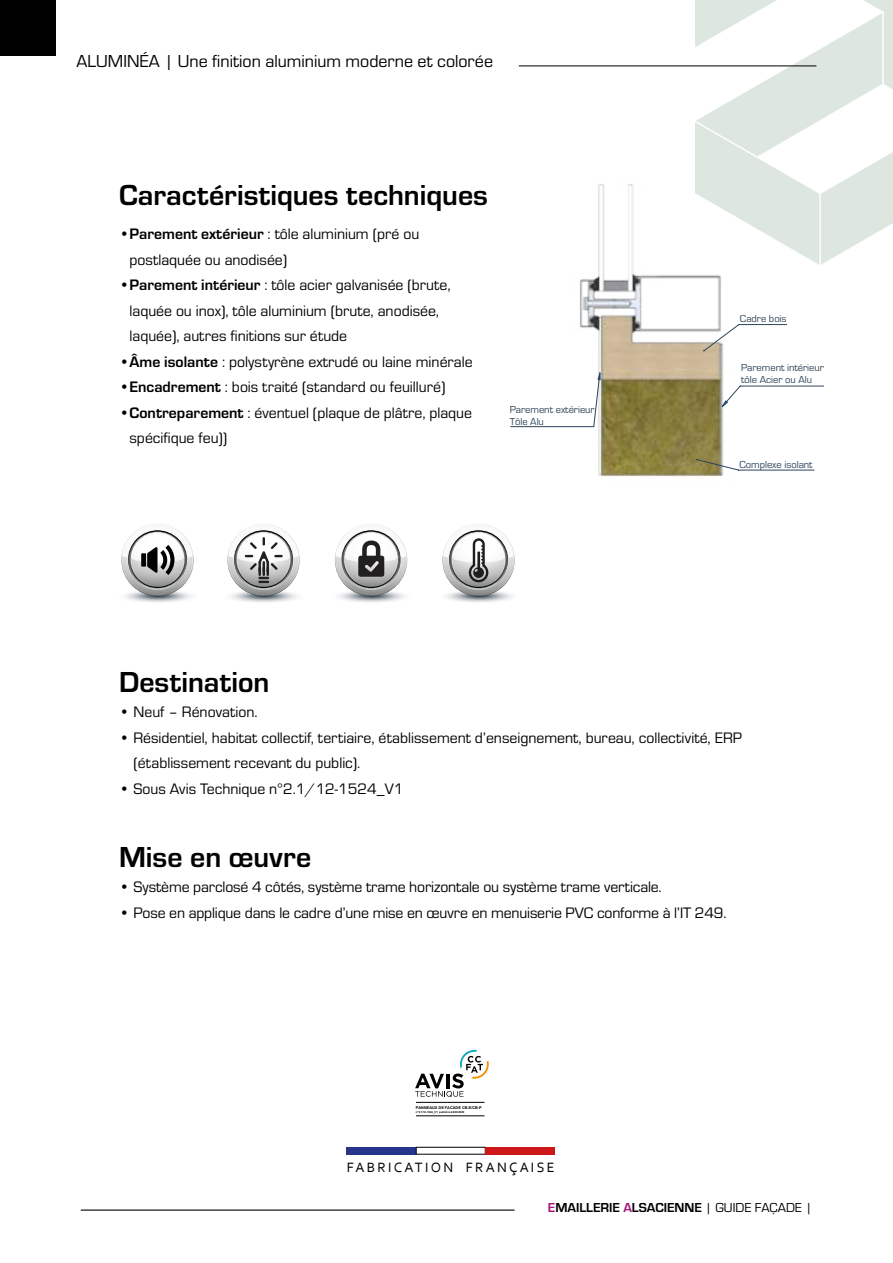
<style>
.page{position:relative;width:893px;height:1263px;background:#fff}
.page>*{position:absolute;margin:0;border:0;box-sizing:border-box;transform-origin:0 0}
.t1{font:700 30px "Eurostile";color:#000}
.t2{font:18px "Eurostile";color:#000}
.t3{font:15.75px/25.5px "Eurostile";color:#000}
.t4{font:14.1px "Corbel";letter-spacing:.16em;color:#000}
.t5{font:700 13.5px "Eurostile";color:#000}
.t6{font:10.5px/11.2px "Eurostile";color:#2d445a}
.t7{font:700 3.9px "Arial";color:#000}
.t8{font:700 2.7px "Arial";color:#000}
.s1{font-weight:700}
.s2{color:#a71681}
.s3{font-weight:400}
</style>
<div class="page">
<div style="left:0;top:0;width:55px;height:55px;background:#000"></div>
<hr style="left:81px;top:1209px;width:433px;height:2px;background:#000">
<svg style="left:692px;top:0;width:201px;height:265px"></svg>
<hr style="left:519px;top:66px;width:297px;height:1px;background:#000">
<svg style="left:227px;top:524px;width:73px;height:78px"></svg>
<svg style="left:335px;top:524px;width:73px;height:78px"></svg>
<svg style="left:121px;top:524px;width:73px;height:78px"></svg>
<svg style="left:442px;top:524px;width:73px;height:78px"></svg>
<div style="left:347px;top:1147px;width:69px;height:7px;background:#26358c"></div>
<div style="left:416px;top:1147px;width:69px;height:7px;border:1px solid #000"></div>
<div style="left:485px;top:1147px;width:70px;height:7px;background:#cd1719"></div>
<img style="left:580px;top:176px;width:153px;height:301px">
<svg style="left:510px;top:324px;width:314px;height:146px"></svg>
<svg style="left:598px;top:350px;width:130px;height:110px;background:#9e9261"></svg>
<svg style="left:415px;top:1050px;width:74px;height:47px"></svg>
<hr style="left:416px;top:1102px;width:68px;height:1px;background:#000">
<hr style="left:416px;top:1115px;width:68px;height:1px;background:#000">
<p class="t2" style="left:77px;top:49px;width:418px">ALUMINÉA | Une finition aluminium moderne et colorée</p>
<h1 class="t1" style="left:119px;top:174px;width:370px">Caractéristiques techniques</h1>
<p class="t3" style="left:130px;top:221px;width:291px;text-indent:-11px"><span class="s1">•Parement extérieur</span> : tôle aluminium (pré ou postlaquée ou anodisée)</p>
<p class="t3" style="left:130px;top:272px;width:323px;text-indent:-11px"><span class="s1">•Parement intérieur</span> : tôle acier galvanisée (brute, laquée ou inox), tôle aluminium (brute, anodisée, laquée), autres finitions sur étude</p>
<p class="t3" style="left:119px;top:348px;width:355px"><span class="s1">•Âme isolante</span> : polystyrène extrudé ou laine minérale</p>
<p class="t3" style="left:119px;top:374px;width:328px"><span class="s1">•Encadrement</span> : bois traité (standard ou feuilluré)</p>
<p class="t3" style="left:130px;top:399px;width:344px;text-indent:-11px"><span class="s1">•Contreparement</span> : éventuel (plaque de plâtre, plaque spécifique feu))</p>
<p class="t6" style="left:510px;top:404px;width:86px">Parement extérieur<br>Tôle Alu</p>
<p class="t6" style="left:740px;top:313px;width:48px">Cadre bois</p>
<p class="t6" style="left:741px;top:362px;width:84px">Parement intérieur tôle Acier ou Alu</p>
<p class="t6" style="left:739px;top:458px;width:75px">Complexe isolant</p>
<h1 class="t1" style="left:119px;top:660px;width:152px">Destination</h1>
<p class="t3" style="left:119px;top:699px;width:140px">• Neuf – Rénovation.</p>
<p class="t3" style="left:133px;top:724px;width:610px;text-indent:-14px">• Résidentiel, habitat collectif, tertiaire, établissement d’enseignement, bureau, collectivité, ERP (établissement recevant du public).</p>
<p class="t3" style="left:119px;top:775px;width:286px">• Sous Avis Technique n°2.1/12-1524_V1</p>
<h1 class="t1" style="left:119px;top:835px;width:194px">Mise en œuvre</h1>
<p class="t3" style="left:119px;top:874px;width:544px">• Système parclosé 4 côtés, système trame horizontale ou système trame verticale.</p>
<p class="t3" style="left:119px;top:899px;width:609px">• Pose en applique dans le cadre d’une mise en œuvre en menuiserie PVC conforme à l’IT 249.</p>
<p class="t7" style="left:416px;top:1104px;width:67px">PANNEAUX DE FACADE CB-E/CB-P</p>
<p class="t8" style="left:416px;top:1110px;width:50px">n°2.1/12-1524_V1 publié le 24/03/2020</p>
<p class="t4" style="left:347px;top:1159px;width:209px">FABRICATION FRANÇAISE</p>
<p class="t5" style="left:548px;top:1198px;width:266px"><span class="s2">E</span>MAILLERIE <span class="s2">A</span>LSACIENNE <span class="s3">| GUIDE FAÇADE |</span></p>
</div>
